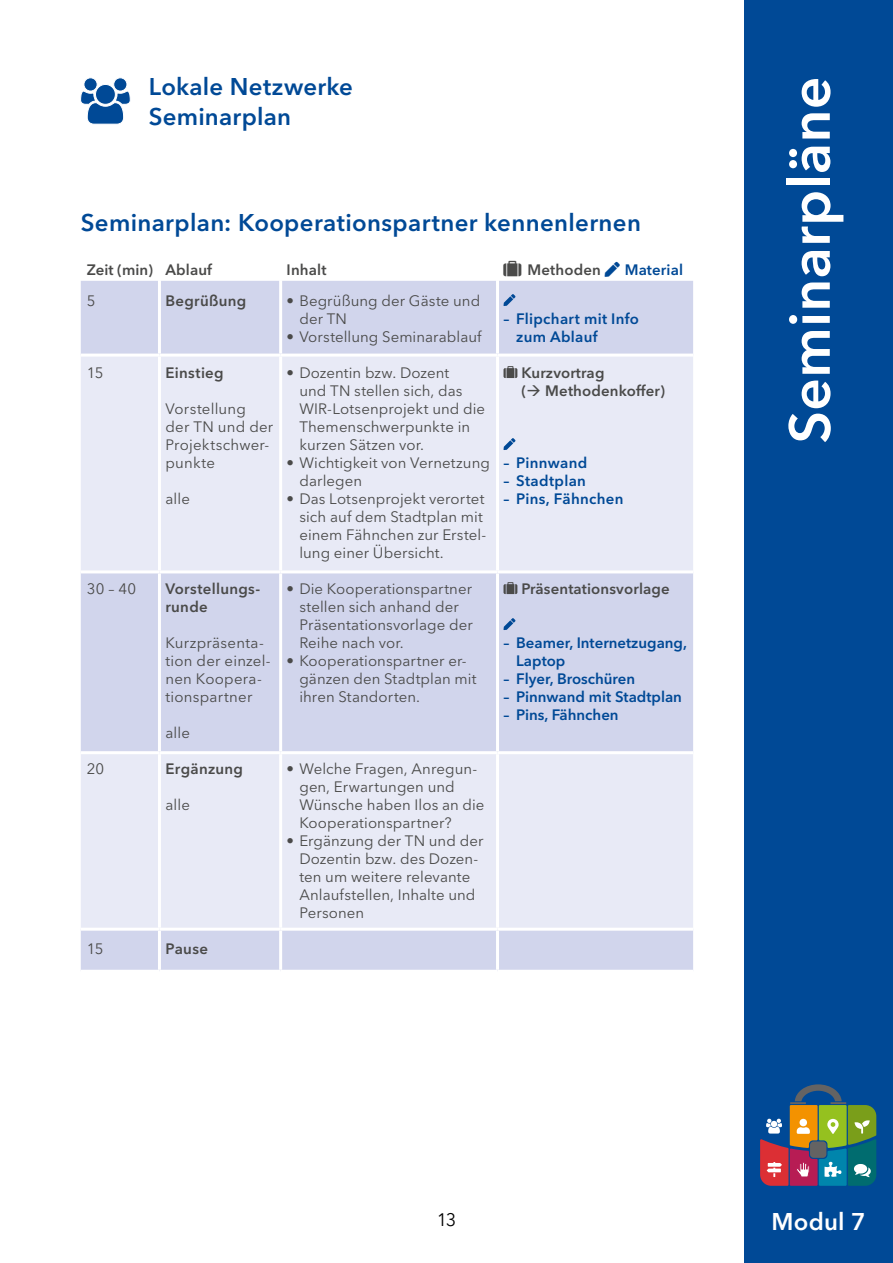
<style>
.page{position:relative;width:893px;height:1263px;background:#fff}
.page>*{position:absolute;margin:0;border:0;box-sizing:border-box;transform-origin:0 0}
.t1{font:600 57px "Avenir Next LT Pro";letter-spacing:.005em;color:#fff}
.t2{font:600 24px/30px "Avenir Next LT Pro";letter-spacing:.015em;color:#004996}
.t3{font:600 24px "Avenir Next LT Pro";letter-spacing:.01em;color:#fff}
.t4{font:18px "Avenir Next LT Pro";color:#000}
.Fliesstext{font:15px/18px "Avenir Next LT Pro";letter-spacing:.005em;color:#4a4a49}
.Head1{font:600 15px/18px "Avenir Next LT Pro";color:#004996}
.Head1-2{font:600 15px/18px "Avenir Next LT Pro";letter-spacing:.02em;color:#004996}
.TAB_GRAU_METHODE{font:600 15px/18px "Avenir Next LT Pro";letter-spacing:.01em;color:#4a4a49}
.Tabelle_Methode_grau{font:15px/18px "Avenir Next LT Pro";letter-spacing:.015em;color:#4a4a49}
.Fliesstext-2{font:600 15px/18px "Avenir Next LT Pro";letter-spacing:.02em;color:#4a4a49}
.Head1-3{font:600 15px "Avenir Next LT Pro";letter-spacing:.01em;color:#4a4a49}
.Tabelle_Methode_grau-2{font:600 15px "Avenir Next LT Pro";letter-spacing:.02em;color:#4a4a49}
</style>
<div class="page">
<div style="left:744px;top:0;width:149px;height:1263px;background:#004996"></div>
<svg style="left:760px;top:1084px;width:116px;height:102px"></svg>
<svg style="left:80px;top:77px;width:51px;height:48px"></svg>
<div style="left:81px;top:281px;width:612px;height:689px;background:#d1d5ec"></div>
<svg style="left:81px;top:357px;width:612px;height:571px;background:#e0e3f2"></svg>
<hr style="left:158px;top:281px;width:3px;height:73px;background:#fff">
<hr style="left:279px;top:281px;width:3px;height:73px;background:#fff">
<hr style="left:496px;top:281px;width:3px;height:73px;background:#fff">
<hr style="left:81px;top:354px;width:78px;height:3px;background:#fff">
<hr style="left:159px;top:354px;width:122px;height:3px;background:#fff">
<hr style="left:158px;top:357px;width:3px;height:213px;background:#fff">
<hr style="left:281px;top:354px;width:216px;height:3px;background:#fff">
<hr style="left:279px;top:357px;width:3px;height:213px;background:#fff">
<hr style="left:497px;top:354px;width:196px;height:3px;background:#fff">
<hr style="left:496px;top:357px;width:3px;height:213px;background:#fff">
<hr style="left:81px;top:570px;width:78px;height:3px;background:#fff">
<hr style="left:159px;top:570px;width:122px;height:3px;background:#fff">
<hr style="left:158px;top:573px;width:3px;height:178px;background:#fff">
<hr style="left:281px;top:570px;width:216px;height:3px;background:#fff">
<hr style="left:279px;top:573px;width:3px;height:178px;background:#fff">
<hr style="left:497px;top:570px;width:196px;height:3px;background:#fff">
<hr style="left:496px;top:573px;width:3px;height:178px;background:#fff">
<hr style="left:81px;top:751px;width:78px;height:3px;background:#fff">
<hr style="left:159px;top:751px;width:122px;height:3px;background:#fff">
<hr style="left:158px;top:754px;width:3px;height:174px;background:#fff">
<hr style="left:281px;top:751px;width:216px;height:3px;background:#fff">
<hr style="left:279px;top:754px;width:3px;height:174px;background:#fff">
<hr style="left:497px;top:751px;width:196px;height:3px;background:#fff">
<hr style="left:496px;top:754px;width:3px;height:174px;background:#fff">
<hr style="left:81px;top:928px;width:78px;height:3px;background:#fff">
<hr style="left:159px;top:928px;width:122px;height:3px;background:#fff">
<hr style="left:158px;top:931px;width:3px;height:39px;background:#fff">
<hr style="left:281px;top:928px;width:216px;height:3px;background:#fff">
<hr style="left:279px;top:931px;width:3px;height:39px;background:#fff">
<hr style="left:497px;top:928px;width:196px;height:3px;background:#fff">
<hr style="left:496px;top:931px;width:3px;height:39px;background:#fff">
<svg style="left:503px;top:294px;width:12px;height:12px"></svg>
<svg style="left:503px;top:366px;width:14px;height:12px"></svg>
<svg style="left:503px;top:438px;width:12px;height:12px"></svg>
<svg style="left:503px;top:582px;width:14px;height:12px"></svg>
<svg style="left:503px;top:618px;width:12px;height:12px"></svg>
<h2 class="t2" style="left:149px;top:71px;width:206px">Lokale Netzwerke<br>Seminarplan</h2>
<h1 class="t1" style="left:775px;top:444px;width:369px;rotate:-90deg">Seminarpläne</h1>
<p class="t2" style="left:81px;top:207px;width:562px">Seminarplan: Kooperationspartner kennenlernen</p>
<p class="Head1-3" style="left:87px;top:260px;width:68px">Zeit (min)</p>
<p class="Head1-3" style="left:165px;top:260px;width:48px">Ablauf</p>
<p class="Head1-3" style="left:287px;top:260px;width:41px">Inhalt</p>
<p class="Head1-3" style="left:528px;top:260px;width:75px">Methoden</p>
<p class="Head1" style="left:625px;top:260px;width:60px">Material</p>
<p class="Fliesstext" style="left:87px;top:292px;width:10px">5</p>
<p class="Fliesstext-2" style="left:165px;top:292px;width:82px">Begrüßung</p>
<p class="Fliesstext" style="left:299px;top:292px;width:182px;text-indent:-13px">• Begrüßung der Gäste und der TN</p>
<p class="Fliesstext" style="left:287px;top:328px;width:197px">• Vorstellung Seminarablauf</p>
<p class="Head1-2" style="left:516px;top:310px;width:124px;text-indent:-13px">– Flipchart mit Info zum Ablauf</p>
<p class="Fliesstext" style="left:299px;top:364px;width:187px;text-indent:-13px">• Dozentin bzw. Dozent<br>und TN stellen sich, das<br>WIR-Lotsenprojekt und die<br>Themenschwerpunkte in kurzen Sätzen vor.</p>
<p class="Fliesstext" style="left:299px;top:454px;width:192px;text-indent:-13px">• Wichtigkeit von Vernetzung darlegen</p>
<p class="Fliesstext" style="left:299px;top:490px;width:188px;text-indent:-13px">• Das Lotsenprojekt verortet sich auf dem Stadtplan mit einem Fähnchen zur Erstel&shy;lung einer Übersicht.</p>
<p class="Fliesstext" style="left:87px;top:364px;width:18px">15</p>
<p class="Tabelle_Methode_grau-2" style="left:165px;top:364px;width:60px">Einstieg</p>
<p class="Tabelle_Methode_grau" style="left:165px;top:400px;width:109px">Vorstellung der TN und der<br>Projektschwer&shy;punkte</p>
<p class="Tabelle_Methode_grau" style="left:165px;top:490px;width:26px">alle</p>
<p class="TAB_GRAU_METHODE" style="left:521px;top:364px;width:145px">Kurzvortrag<br>(→ Methodenkoffer)</p>
<p class="Head1-2" style="left:503px;top:454px;width:85px">– Pinnwand</p>
<p class="Head1-2" style="left:503px;top:472px;width:84px">– Stadtplan</p>
<p class="Head1-2" style="left:503px;top:490px;width:121px">– Pins, Fähnchen</p>
<p class="Fliesstext" style="left:87px;top:580px;width:51px">30 – 40</p>
<p class="Fliesstext-2" style="left:165px;top:580px;width:96px">Vorstellungs&shy;runde</p>
<p class="Fliesstext" style="left:165px;top:634px;width:107px">Kurzpräsenta&shy;tion der einzel&shy;nen Koopera&shy;tionspartner</p>
<p class="Fliesstext" style="left:165px;top:724px;width:26px">alle</p>
<p class="Fliesstext" style="left:87px;top:760px;width:19px">20</p>
<p class="Fliesstext-2" style="left:165px;top:760px;width:79px">Ergänzung</p>
<p class="Fliesstext" style="left:165px;top:796px;width:26px">alle</p>
<p class="Fliesstext" style="left:87px;top:940px;width:18px">15</p>
<p class="Fliesstext-2" style="left:165px;top:940px;width:44px">Pause</p>
<p class="Fliesstext" style="left:299px;top:580px;width:175px;text-indent:-13px">• Die Kooperationspartner stellen sich anhand der<br>Präsentationsvorlage der<br>Reihe nach vor.</p>
<p class="Fliesstext" style="left:299px;top:652px;width:179px;text-indent:-13px">• Kooperationspartner er&shy;gänzen den Stadtplan mit ihren Standorten.</p>
<p class="Fliesstext" style="left:299px;top:760px;width:187px;text-indent:-13px">• Welche Fragen, Anregun&shy;gen, Erwartungen und<br>Wünsche haben Ilos an die<br>Kooperationspartner?</p>
<p class="Fliesstext" style="left:299px;top:832px;width:186px;text-indent:-13px">• Ergänzung der TN und der<br>Dozentin bzw. des Dozen&shy;ten um weitere relevante<br>Anlaufstellen, Inhalte und<br>Personen</p>
<p class="TAB_GRAU_METHODE" style="left:521px;top:580px;width:150px">Präsentationsvorlage</p>
<p class="Head1" style="left:516px;top:634px;width:172px;text-indent:-13px">– Beamer, Internetzugang,<br>Laptop</p>
<p class="Head1" style="left:503px;top:670px;width:133px">– Flyer, Broschüren</p>
<p class="Head1" style="left:503px;top:688px;width:180px">– Pinnwand mit Stadtplan</p>
<p class="Head1" style="left:503px;top:706px;width:117px">– Pins, Fähnchen</p>
<p class="t4" style="left:437px;top:1208px;width:21px">13</p>
<h2 class="t3" style="left:771px;top:1207px;width:96px">Modul 7</h2>
</div>
